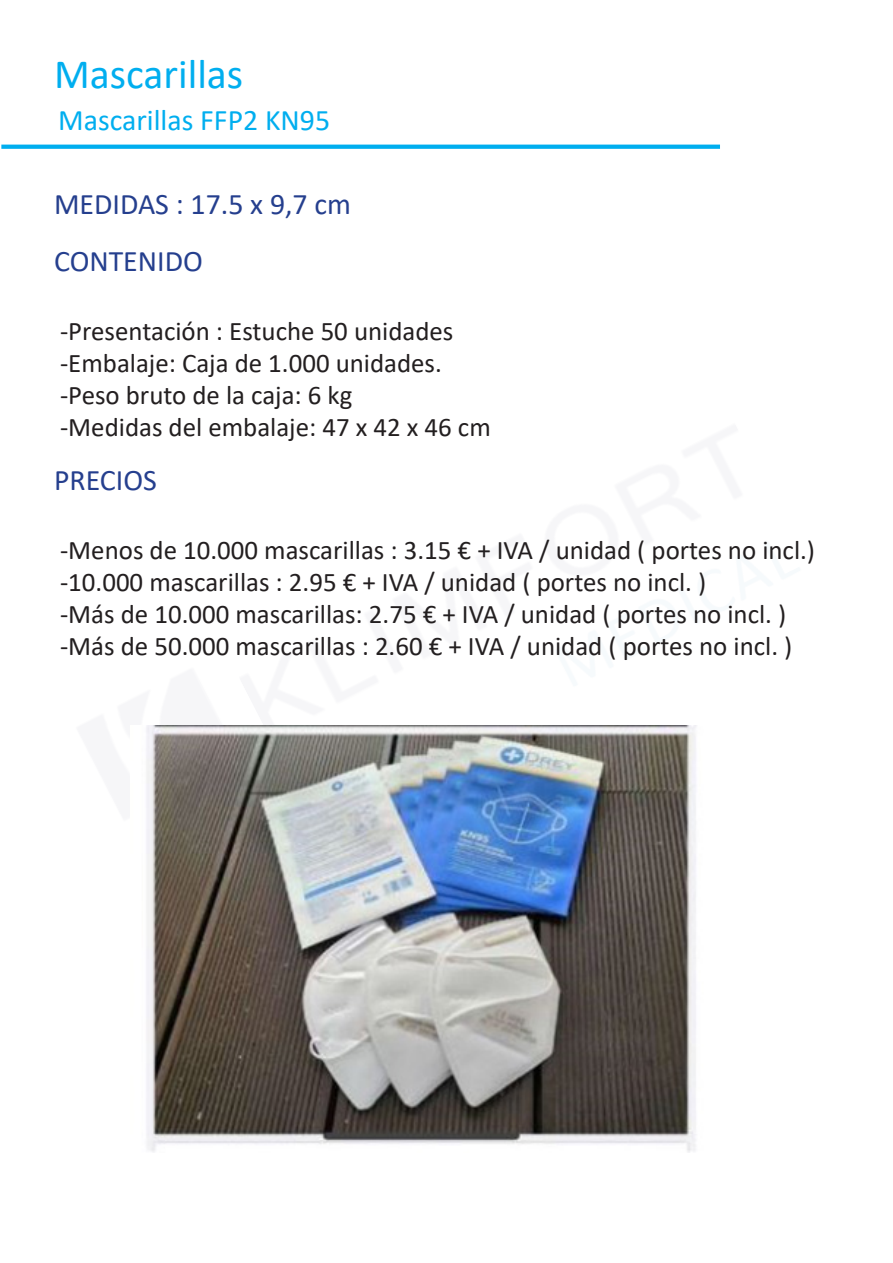
<style>
.page{position:relative;width:893px;height:1263px;background:#fff}
.page>*{position:absolute;margin:0;border:0;box-sizing:border-box;transform-origin:0 0}
.t1{font:41.85px "Calibri";color:#00aeef}
.t2{font:29.85px/57.4px "Calibri";color:#253f8e}
.t3{font:29.85px "Calibri";color:#00aeef}
.t4{font:26.85px/32.2px "Calibri";color:#231f20}
</style>
<div class="page">
<svg style="left:1px;top:145px;width:719px;height:4px;fill:#00aeef"></svg>
<img style="left:146px;top:726px;width:550px;height:427px">
<h1 class="t1" style="left:54px;top:45px;width:191px">Mascarillas</h1>
<p class="t3" style="left:58px;top:99px;width:273px">Mascarillas FFP2 KN95</p>
<p class="t2" style="left:54px;top:175px;width:299px">MEDIDAS : 17.5 x 9,7 cm<br>CONTENIDO</p>
<p class="t4" style="left:60px;top:314px;width:432px">-Presentación : Estuche 50 unidades -Embalaje: Caja de 1.000 unidades. -Peso bruto de la caja: 6 kg<br>-Medidas del embalaje: 47 x 42 x 46 cm</p>
<p class="t2" style="left:54px;top:451px;width:104px">PRECIOS</p>
<p class="t4" style="left:60px;top:533px;width:756px">-Menos de 10.000 mascarillas : 3.15 € + IVA / unidad ( portes no incl.) -10.000 mascarillas : 2.95 € + IVA / unidad ( portes no incl. )<br>-Más de 10.000 mascarillas: 2.75 € + IVA / unidad ( portes no incl. ) -Más de 50.000 mascarillas : 2.60 € + IVA / unidad ( portes no incl. )</p>
</div>
